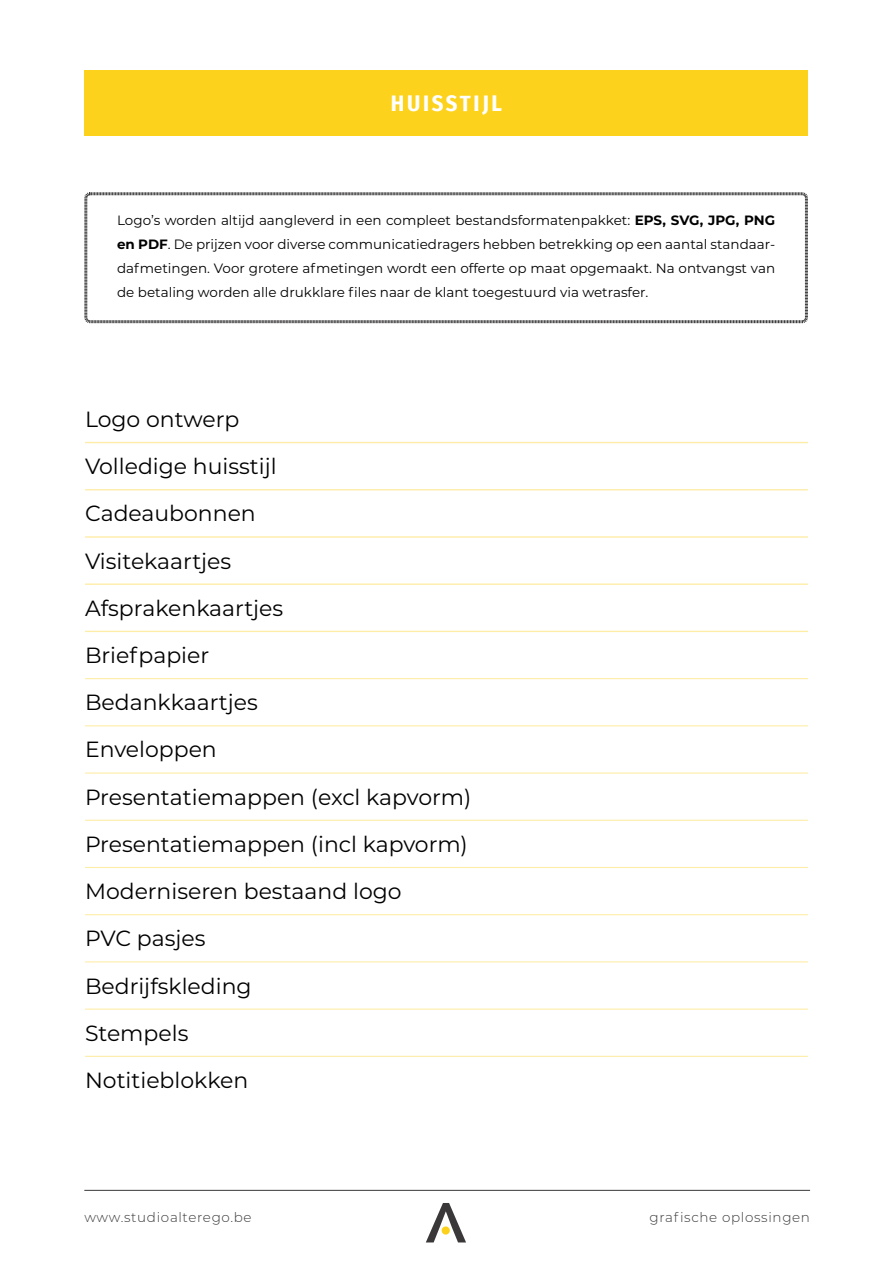
<style>
.page{position:relative;width:893px;height:1263px;background:#fff}
.page>*{position:absolute;margin:0;border:0;box-sizing:border-box;transform-origin:0 0}
.t1{font:700 22.5px "Fira Sans Condensed";letter-spacing:.12em;color:#fff}
.t2{font:21.9px/47.2px "Montserrat";color:#000}
.t3{font:13.5px/24px "Montserrat";color:#000;text-align:justify}
.t4{font:300 13.5px "Montserrat";letter-spacing:.05em;color:#3a3838}
.s1{font-weight:700}
</style>
<div class="page">
<hr style="left:84px;top:1190px;width:726px;height:1px;background:#3a3838">
<svg style="left:426px;top:1203px;width:40px;height:39px"></svg>
<svg style="left:84px;top:192px;width:724px;height:132px"></svg>
<hr style="left:85px;top:442px;width:723px;height:1px;background:#feeda7">
<hr style="left:85px;top:489px;width:723px;height:1px;background:#feeda7">
<hr style="left:85px;top:536px;width:723px;height:2px;background:#feeda7">
<hr style="left:85px;top:583px;width:723px;height:2px;background:#feeda7">
<hr style="left:85px;top:631px;width:723px;height:1px;background:#feeda7">
<hr style="left:85px;top:678px;width:723px;height:1px;background:#feeda7">
<hr style="left:85px;top:725px;width:723px;height:1px;background:#feeda7">
<hr style="left:85px;top:772px;width:723px;height:2px;background:#feeda7">
<hr style="left:85px;top:820px;width:723px;height:1px;background:#feeda7">
<hr style="left:85px;top:867px;width:723px;height:1px;background:#feeda7">
<hr style="left:85px;top:914px;width:723px;height:1px;background:#feeda7">
<hr style="left:85px;top:961px;width:723px;height:1px;background:#feeda7">
<hr style="left:85px;top:1008px;width:723px;height:2px;background:#feeda7">
<hr style="left:85px;top:1056px;width:723px;height:1px;background:#feeda7">
<div style="left:84px;top:70px;width:724px;height:66px;background:#fcd21d"></div>
<h1 class="t1" style="left:391px;top:85px;width:113px">HUISSTIJL</h1>
<p class="t3" style="left:117px;top:207px;width:659px">Logo’s worden altijd aangleverd in een compleet bestandsformatenpakket: <span class="s1">EPS, SVG, JPG, PNG en PDF</span>. De prijzen voor diverse communicatiedragers hebben betrekking op een aantal standaar&shy;dafmetingen. Voor grotere afmetingen wordt een offerte op maat opgemaakt. Na ontvangst van de betaling worden alle drukklare files naar de klant toegestuurd via wetrasfer.</p>
<p class="t2" style="left:85px;top:395px;width:388px">Logo ontwerp<br>Volledige huisstijl<br>Cadeaubonnen<br>Visitekaartjes<br>Afsprakenkaartjes<br>Briefpapier<br>Bedankkaartjes<br>Enveloppen<br>Presentatiemappen (excl kapvorm)<br>Presentatiemappen (incl kapvorm)<br>Moderniseren bestaand logo<br>PVC pasjes<br>Bedrijfskleding<br>Stempels<br>Notitieblokken</p>
<p class="t4" style="left:84px;top:1208px;width:169px">www.studioalterego.be</p>
<p class="t4" style="left:649px;top:1208px;width:162px">grafische oplossingen</p>
</div>
